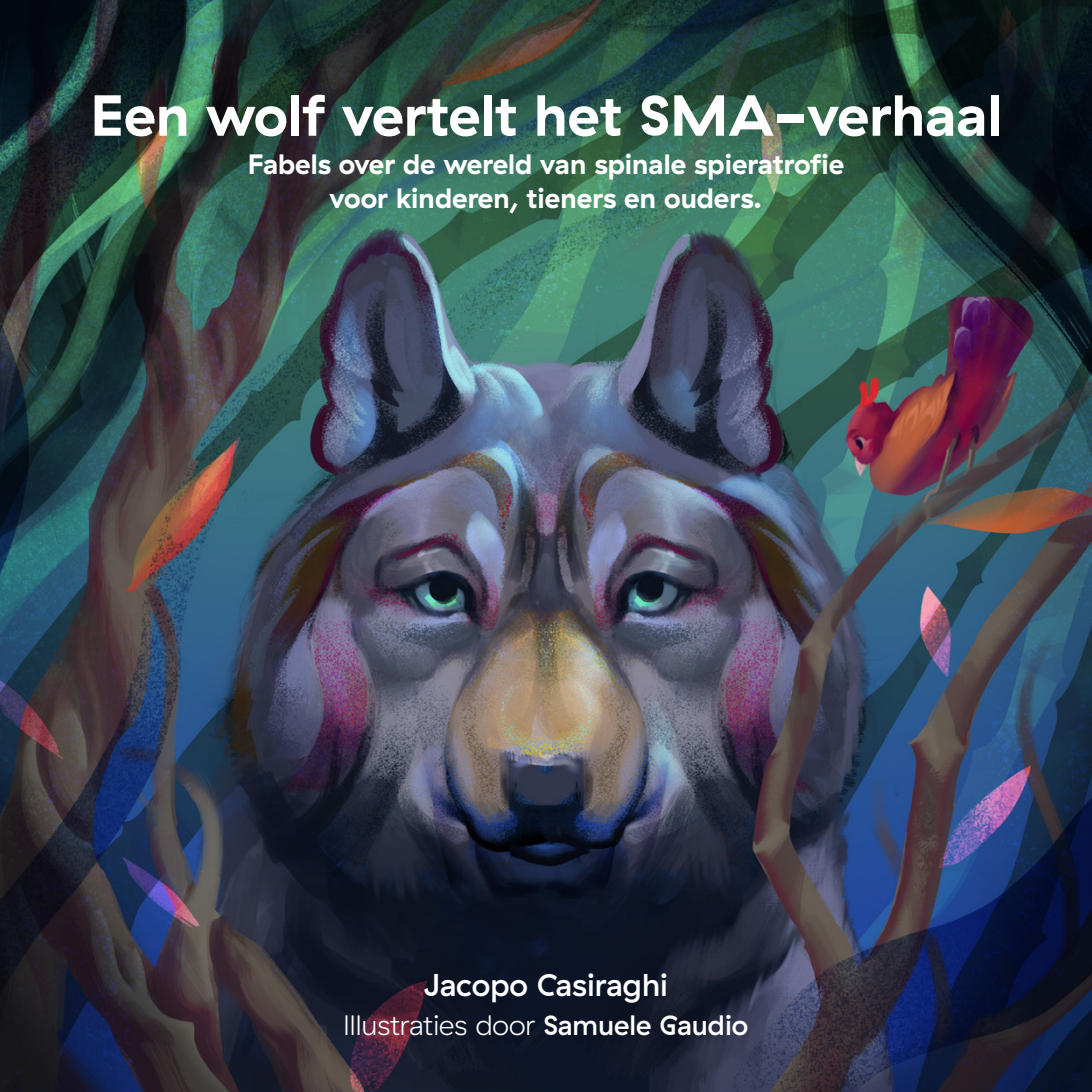
<style>
.page{position:relative;width:1092px;height:1092px;background:#fff}
.page>*{position:absolute;margin:0;border:0;box-sizing:border-box;transform-origin:0 0}
.t1{font:700 57.75px "GT Haptik";color:#fff}
.t2{font:500 31.5px "GT Haptik";color:#fff}
.t3{font:700 28px "GT Haptik";color:#fff}
.t4{font:300 28px "GT Haptik";color:#fff}
.s1{font-weight:500}
</style>
<div class="page">
<img style="left:0;top:0;width:1091px;height:1091px">
<p class="t1" style="left:90px;top:79px;width:912px">Een wolf vertelt het SMA-verhaal</p>
<p class="t3" style="left:248px;top:147px;width:598px">Fabels over de wereld van spinale spieratrofie</p>
<p class="t3" style="left:329px;top:180px;width:434px">voor kinderen, tieners en ouders.</p>
<p class="t2" style="left:424px;top:965px;width:245px">Jacopo Casiraghi</p>
<p class="t4" style="left:343px;top:1008px;width:406px">Illustraties door <span class="s1">Samuele Gaudio</span></p>
</div>
